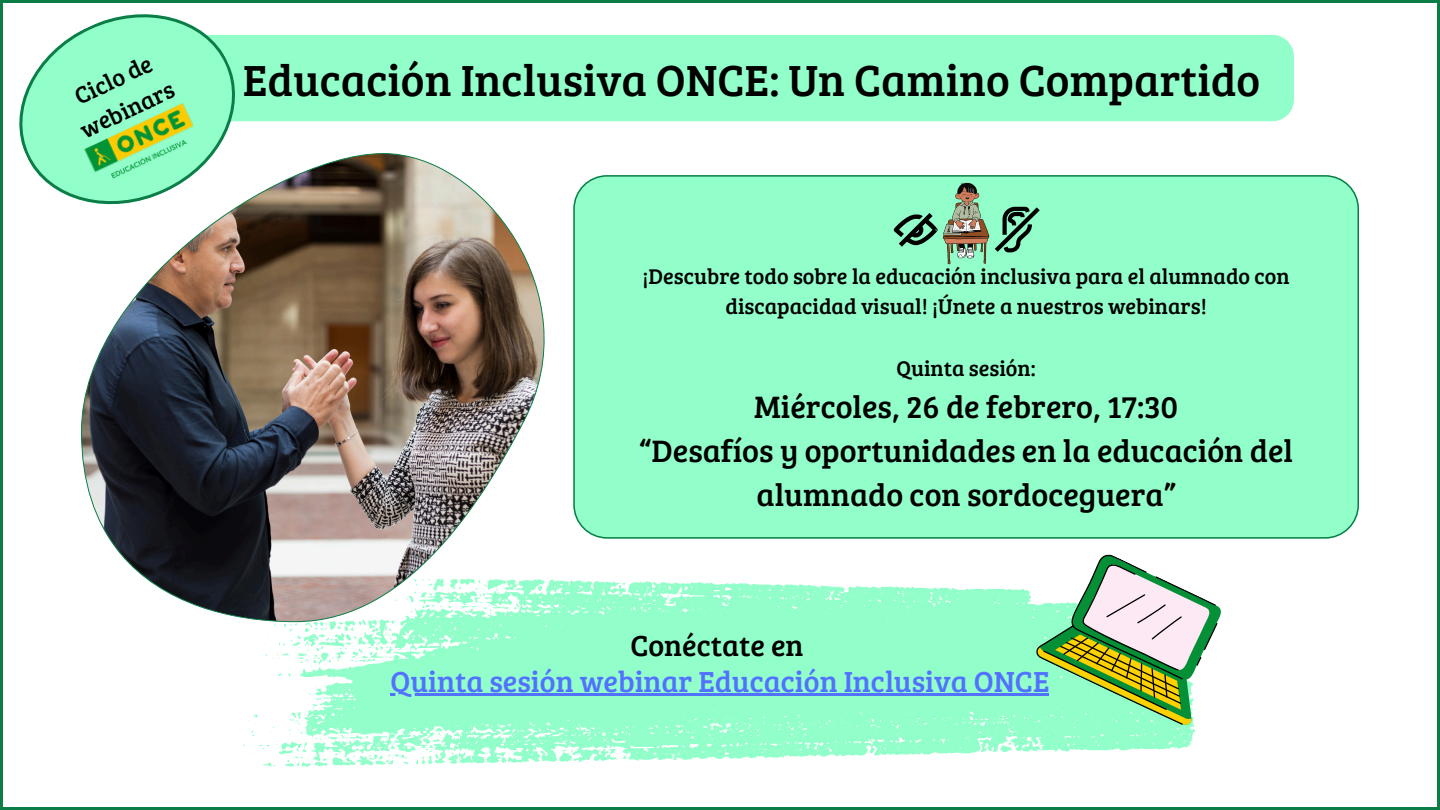
<style>
.page{position:relative;width:1440px;height:810px;background:#fff}
.page>*{position:absolute;margin:0;border:0;box-sizing:border-box;transform-origin:0 0}
.t1{font:45px "Bree Serif";color:#000}
.t2{font:32px/44.2px "Bree Serif";color:#000;text-align:center}
.t3{font:30px "Bree Serif";color:#5271ff}
.t4{font:30px "Bree Serif";color:#000}
.t5{font:24px/33px "Bree Serif";color:#000;text-align:center}
.t6{font:22px/30.8px "Bree Serif";color:#000;text-align:center}
</style>
<div class="page">
<hr style="left:0;top:0;width:1438px;height:3px;background:#0d7d47">
<hr style="left:0;top:807px;width:1440px;height:3px;background:#0d7d47">
<hr style="left:0;top:0;width:3px;height:808px;background:#0d7d47">
<hr style="left:1437px;top:0;width:3px;height:808px;background:#0d7d47">
<div style="left:573px;top:175px;width:786px;height:364px;background:#92ffca"></div>
<svg style="left:243px;top:579px;width:953px;height:188px;fill:#92ffca"></svg>
<svg style="left:1034px;top:554px;width:187px;height:173px"></svg>
<div style="left:249px;top:35px;width:1045px;height:86px;background:#92ffca"></div>
<svg style="left:19px;top:14px;width:230px;height:180px"></svg>
<img style="left:64px;top:81px;width:158px;height:119px">
<svg style="left:995px;top:207px;width:45px;height:45px;background:#5ea482"></svg>
<svg style="left:893px;top:183px;width:96px;height:81px;background:#84c39c"></svg>
<img style="left:81px;top:153px;width:463px;height:469px">
<hr style="left:391px;top:693px;width:658px;height:3px;background:#5271ff">
<p class="t5" style="left:60px;top:85px;width:103px;rotate:-25deg">Ciclo de webinars</p>
<h1 class="t1" style="left:243px;top:48px;width:1019px">Educación Inclusiva ONCE: Un Camino Compartido</h1>
<p class="t6" style="left:643px;top:259px;width:649px">¡Descubre todo sobre la educación inclusiva para el alumnado con discapacidad visual! ¡Únete a nuestros webinars!</p>
<p class="t6" style="left:897px;top:352px;width:141px">Quinta sesión:</p>
<p class="t2" style="left:639px;top:383px;width:655px">Miércoles, 26 de febrero, 17:30<br>“Desafíos y oportunidades en la educación del alumnado con sordoceguera”</p>
<p class="t4" style="left:630px;top:623px;width:175px">Conéctate en</p>
<h3 class="t3" style="left:391px;top:659px;width:660px">Quinta sesión webinar Educación Inclusiva ONCE</h3>
</div>
